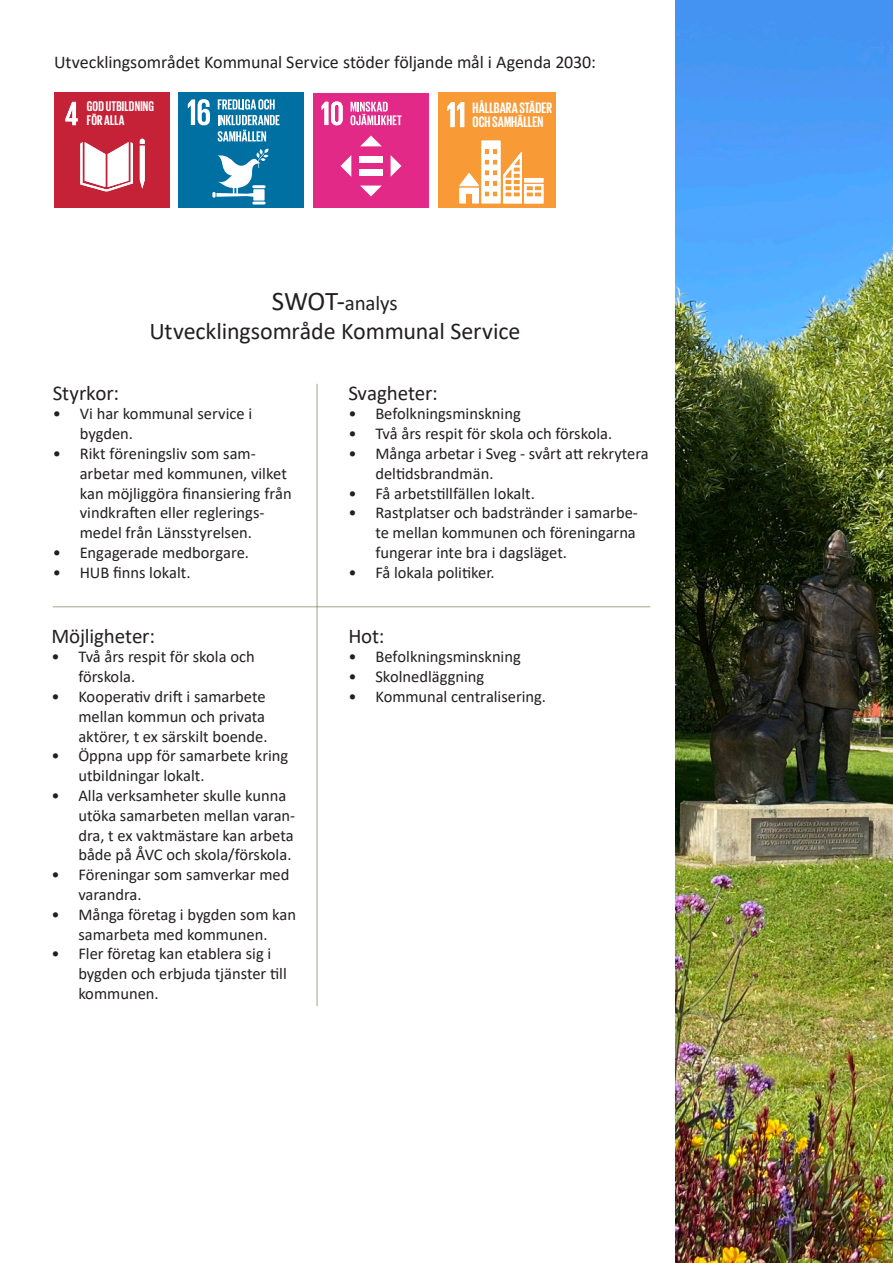
<style>
.page{position:relative;width:893px;height:1263px;background:#fff}
.page>*{position:absolute;margin:0;border:0;box-sizing:border-box;transform-origin:0 0}
.t1{font:24px "Calibri";letter-spacing:-.005em;color:#231f20}
.Mellanrubrik_Calibri{font:21px "Calibri";letter-spacing:-.01em;color:#231f20}
.Brödtext_calibri_11{font:21px "Calibri";letter-spacing:-.005em;color:#231f20}
.Mellanrubrik_Calibri-2{font:18px "Calibri";letter-spacing:-.005em;color:#231f20}
.t2{font:16.5px/19.8px "Calibri";color:#231f20}
.t3{font:700 15.45px/14.7px "Giorgio Sans";letter-spacing:.005em;color:#fff}
.t4{font:700 14.4px/13.6px "Giorgio Sans";letter-spacing:.015em;color:#fff}
.s1{font-size:27px}
</style>
<div class="page">
<hr style="left:316px;top:384px;width:2px;height:622px;background:#525221">
<hr style="left:53px;top:606px;width:597px;height:1px;background:#525221">
<img style="left:675px;top:0;width:218px;height:1263px">
<div style="left:179px;top:92px;width:125px;height:116px;background:#0070a3"></div>
<svg style="left:188px;top:99px;width:22px;height:26px"></svg>
<svg style="left:212px;top:148px;width:57px;height:56px"></svg>
<svg style="left:218px;top:99px;width:62px;height:43px"></svg>
<div style="left:54px;top:92px;width:116px;height:116px;background:#c52238"></div>
<svg style="left:65px;top:102px;width:13px;height:23px"></svg>
<svg style="left:140px;top:139px;width:5px;height:50px"></svg>
<svg style="left:80px;top:142px;width:53px;height:49px"></svg>
<div style="left:313px;top:93px;width:116px;height:114px;background:#e22987"></div>
<svg style="left:340px;top:155px;width:11px;height:22px"></svg>
<svg style="left:391px;top:155px;width:10px;height:22px"></svg>
<svg style="left:360px;top:136px;width:22px;height:10px"></svg>
<svg style="left:360px;top:186px;width:22px;height:10px"></svg>
<div style="left:359px;top:156px;width:24px;height:6px;background:#fff"></div>
<div style="left:359px;top:169px;width:24px;height:7px;background:#fff"></div>
<svg style="left:351px;top:102px;width:51px;height:23px"></svg>
<svg style="left:322px;top:101px;width:21px;height:24px"></svg>
<div style="left:439px;top:92px;width:117px;height:116px;background:#f89b37"></div>
<svg style="left:447px;top:102px;width:17px;height:25px"></svg>
<svg style="left:459px;top:141px;width:84px;height:62px"></svg>
<p class="Mellanrubrik_Calibri-2" style="left:54px;top:49px;width:543px">Utvecklingsområdet Kommunal Service stöder följande mål i Agenda 2030:</p>
<p class="t4" style="left:87px;top:99px;width:69px">GOD UTBILDNING<br>FÖR ALLA</p>
<p class="t3" style="left:473px;top:100px;width:81px">HÅLLBARA STÄDER<br>OCH SAMHÄLLEN</p>
<p class="Mellanrubrik_Calibri" style="left:272px;top:289px;width:127px"><span class="s1">SWOT-</span>analys</p>
<h1 class="t1" style="left:149px;top:315px;width:372px">Utvecklingsområde Kommunal Service</h1>
<p class="Brödtext_calibri_11" style="left:53px;top:378px;width:68px">Styrkor:</p>
<p class="t2" style="left:80px;top:404px;width:174px;text-indent:-27px">• Vi har kommunal service i bygden.</p>
<p class="t2" style="left:80px;top:443px;width:213px;text-indent:-27px">• Rikt föreningsliv som sam&shy;arbetar med kommunen, vilket kan möjliggöra finansiering från vindkraften eller reglerings&shy;medel från Länsstyrelsen.</p>
<p class="t2" style="left:53px;top:542px;width:198px">• Engagerade medborgare.</p>
<p class="t2" style="left:53px;top:562px;width:139px">• HUB finns lokalt.</p>
<p class="Mellanrubrik_Calibri" style="left:51px;top:621px;width:105px">Möjligheter:</p>
<p class="t2" style="left:78px;top:647px;width:178px;text-indent:-27px">• Två års respit för skola och förskola.</p>
<p class="t2" style="left:78px;top:686px;width:191px;text-indent:-27px">• Kooperativ drift i samarbete mellan kommun och privata aktörer, t ex särskilt boende.</p>
<p class="t2" style="left:78px;top:746px;width:211px;text-indent:-27px">• Öppna upp för samarbete kring utbildningar lokalt.</p>
<p class="t2" style="left:78px;top:785px;width:218px;text-indent:-27px">• Alla verksamheter skulle kunna utöka samarbeten mellan varan&shy;dra, t ex vaktmästare kan arbeta både på ÅVC och skola/förskola.</p>
<p class="t2" style="left:78px;top:864px;width:213px;text-indent:-27px">• Föreningar som samverkar med varandra.</p>
<p class="t2" style="left:51px;top:904px;width:246px;text-align:center">• Många företag i bygden som kan samarbeta med kommunen.</p>
<p class="t2" style="left:78px;top:944px;width:210px;text-indent:-27px">• Fler företag kan etablera sig i bygden och erbjuda tjänster till kommunen.</p>
<p class="Brödtext_calibri_11" style="left:348px;top:378px;width:91px">Svagheter:</p>
<p class="t2" style="left:348px;top:404px;width:174px">• Befolkningsminskning</p>
<p class="t2" style="left:348px;top:423px;width:265px">• Två års respit för skola och förskola.</p>
<p class="t2" style="left:375px;top:443px;width:275px;text-indent:-27px">• Många arbetar i Sveg - svårt att rekrytera deltidsbrandmän.</p>
<p class="t2" style="left:348px;top:483px;width:188px">• Få arbetstillfällen lokalt.</p>
<p class="t2" style="left:375px;top:503px;width:264px;text-indent:-27px">• Rastplatser och badstränder i samarbe&shy;te mellan kommunen och föreningarna fungerar inte bra i dagsläget.</p>
<p class="t2" style="left:348px;top:562px;width:148px">• Få lokala politiker.</p>
<p class="Brödtext_calibri_11" style="left:348px;top:621px;width:38px">Hot:</p>
<p class="t2" style="left:348px;top:647px;width:174px">• Befolkningsminskning</p>
<p class="t2" style="left:348px;top:666px;width:137px">• Skolnedläggning</p>
<p class="t2" style="left:348px;top:686px;width:199px">• Kommunal centralisering.</p>
</div>
